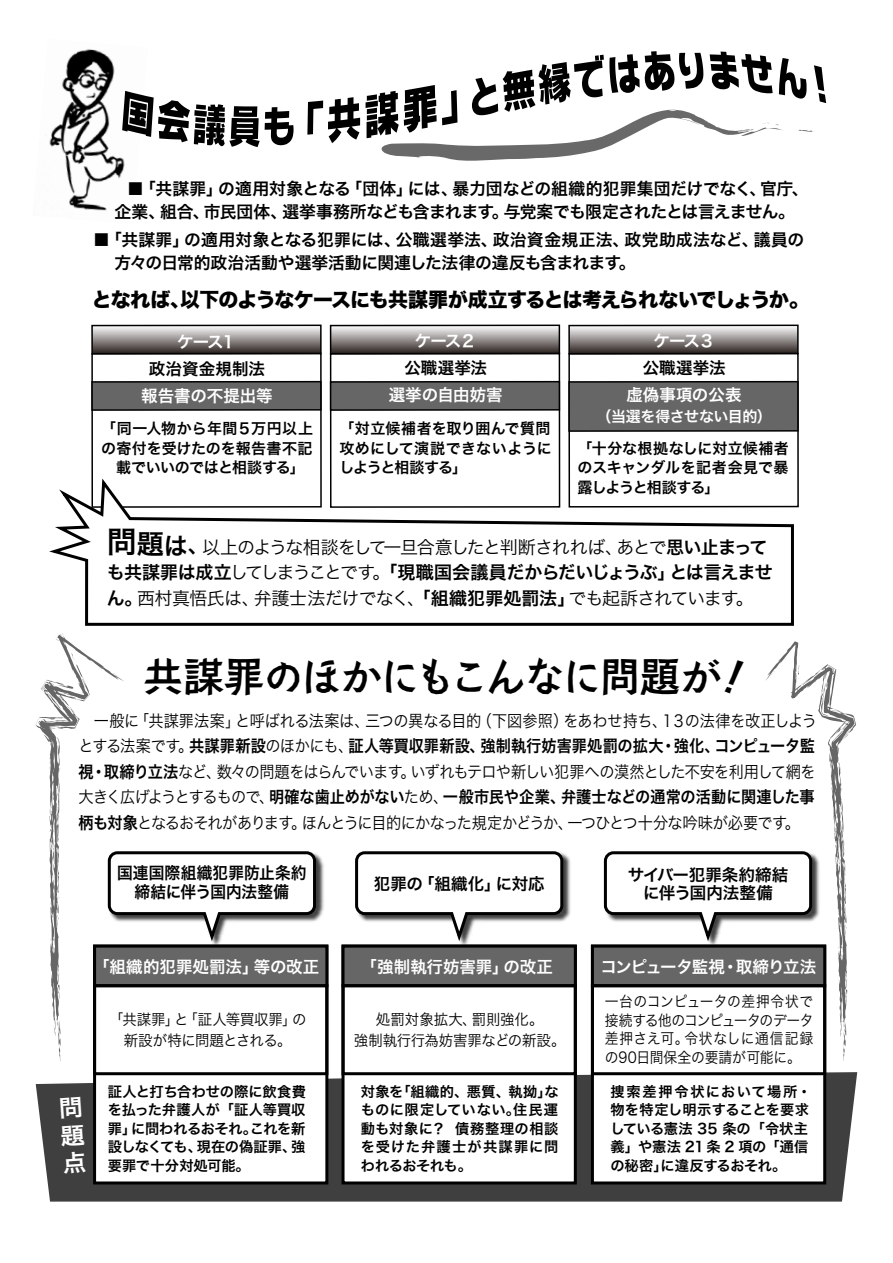
<style>
.page{position:relative;width:893px;height:1263px;background:#fff}
.page>*{position:absolute;margin:0;border:0;box-sizing:border-box;transform-origin:0 0}
.t1{font:40.65px "Aralet TL";letter-spacing:-.04em;color:#000}
.t2{font:19.95px "Hira Kaku Std W8";letter-spacing:-.04em;color:#000}
.t3{font:18px "Hira Kaku Pro W6";letter-spacing:-.02em;color:#000}
.t4{font:18px "Hira Kaku Pro W3";letter-spacing:-.055em;color:#000}
.t5{font:18px "Hira Kaku Pro W3";letter-spacing:-.075em;color:#000}
.t6{font:16.8px/22.4px "Hira Kaku Pro W6";letter-spacing:-.01em;color:#000;text-align:center}
.t7{font:16.5px "Hira Kaku Pro W3";letter-spacing:-.04em;color:#000;scale:.92 1}
.t8{font:16.5px "Hira Kaku Pro W6";color:#000;scale:.92 1}
.t9{font:16.5px "Hira Kaku Pro W6";letter-spacing:-.01em;color:#fff}
.t10{font:16.5px "Hira Kaku Pro W3";letter-spacing:-.02em;color:#000;scale:.92 1}
.t11{font:16.5px/18.5px "Hira Kaku Pro W6";color:#000;text-align:center}
.t12{font:16.5px/18.5px "Hira Kaku Pro W6";color:#000;text-align:center;scale:.95 1}
.t13{font:16.5px "Hira Kaku Pro W6";letter-spacing:-.065em;color:#fff}
.t14{font:15px/19.5px "Hira Kaku Pro W6";letter-spacing:-.005em;color:#000;text-align:justify}
.t15{font:15px/18.5px "Hira Kaku Pro W3";letter-spacing:-.01em;color:#000;text-align:justify;scale:.92 1}
.t16{font:15px/21px "Hira Kaku Pro W3";letter-spacing:-.01em;color:#000;text-align:center;scale:.96 1}
.t17{font:15px "Hira Kaku Pro W6";letter-spacing:-.03em;color:#fff}
.t18{font:14.25px/18.5px "Hira Kaku Pro W6";letter-spacing:.005em;color:#000;text-align:justify}
.s1{font-family:"Hira Kaku Pro W6";font-size:30px}
.s2{font-family:"Hira Kaku Pro W6";font-size:27px}
.s3{font-family:"Hira Kaku Pro W6";font-size:24px}
.s4{font-family:"Hira Kaku Pro W6";font-size:21px}
.s5{font-family:"Hira Kaku Pro W6"}
.s6{font-family:"Hira Kaku Pro W3"}
</style>
<div class="page">
<svg style="left:36px;top:1072px;width:821px;height:129px;background:#515151"></svg>
<div style="left:95px;top:946px;width:232px;height:237px;background:#fff"></div>
<div style="left:93px;top:944px;width:235px;height:240px;border:3px solid #000"></div>
<div style="left:343px;top:946px;width:232px;height:237px;background:#fff"></div>
<div style="left:342px;top:944px;width:235px;height:240px;border:3px solid #000"></div>
<div style="left:592px;top:946px;width:233px;height:237px;background:#fff"></div>
<div style="left:591px;top:944px;width:235px;height:240px;border:3px solid #000"></div>
<div style="left:330px;top:353px;width:230px;height:155px;border:2px solid #000"></div>
<svg style="left:333px;top:328px;width:224px;height:23px;background:#95908f"></svg>
<div style="left:330px;top:325px;width:230px;height:29px;border:2px solid #000"></div>
<div style="left:331px;top:382px;width:228px;height:28px;background:#666"></div>
<div style="left:330px;top:381px;width:230px;height:30px;border:2px solid #000"></div>
<div style="left:568px;top:353px;width:231px;height:154px;border:2px solid #000"></div>
<svg style="left:571px;top:328px;width:225px;height:23px;background:#95908f"></svg>
<div style="left:568px;top:325px;width:231px;height:29px;border:2px solid #000"></div>
<div style="left:569px;top:382px;width:229px;height:49px;background:#666"></div>
<div style="left:568px;top:381px;width:231px;height:51px;border:2px solid #000"></div>
<img style="left:49px;top:49px;width:77px;height:162px">
<svg style="left:122px;top:91px;width:172px;height:56px"></svg>
<svg style="left:307px;top:97px;width:53px;height:46px"></svg>
<svg style="left:366px;top:51px;width:460px;height:110px"></svg>
<div style="left:91px;top:353px;width:231px;height:155px;border:2px solid #000"></div>
<svg style="left:94px;top:328px;width:225px;height:23px;background:#95908f"></svg>
<div style="left:91px;top:325px;width:231px;height:29px;border:2px solid #000"></div>
<div style="left:92px;top:382px;width:229px;height:28px;background:#666"></div>
<div style="left:91px;top:381px;width:231px;height:30px;border:2px solid #000"></div>
<div style="left:95px;top:946px;width:232px;height:40px;background:#666"></div>
<div style="left:93px;top:984px;width:235px;height:91px;border:3px solid #000"></div>
<div style="left:343px;top:946px;width:232px;height:40px;background:#666"></div>
<div style="left:342px;top:944px;width:235px;height:43px;border:3px solid #000"></div>
<div style="left:342px;top:984px;width:235px;height:91px;border:3px solid #000"></div>
<div style="left:592px;top:946px;width:233px;height:40px;background:#666"></div>
<div style="left:591px;top:984px;width:235px;height:91px;border:3px solid #000"></div>
<img style="left:354px;top:854px;width:219px;height:94px">
<svg style="left:354px;top:851px;width:211px;height:95px"></svg>
<img style="left:318px;top:855px;width:8px;height:96px">
<svg style="left:35px;top:633px;width:283px;height:429px"></svg>
<svg style="left:602px;top:641px;width:254px;height:420px"></svg>
<svg style="left:49px;top:474px;width:746px;height:152px"></svg>
<div style="left:60px;top:1096px;width:26px;height:78px;background:#3f3f3f"></div>
<p class="t6" style="left:93px;top:177px;width:717px">　　■「共謀罪」の適用対象となる「団体」には、暴力団などの組織的犯罪集団だけでなく、官庁、企業、組合、市民団体、選挙事務所なども含まれます。与党案でも限定されたとは言えません。</p>
<p class="t6" style="left:115px;top:228px;width:691px;text-align:left;text-indent:-21px">■「共謀罪」の適用対象となる犯罪には、公職選挙法、政治資金規正法、政党助成法など、議員の方々の日常的政治活動や選挙活動に関連した法律の違反も含まれます。</p>
<h2 class="t2" style="left:92px;top:288px;width:719px">となれば、以下のようなケースにも共謀罪が成立するとは考えられないでしょうか。</h2>
<p class="t9" style="left:177px;top:327px;width:61px">ケース１</p>
<p class="t11" style="left:149px;top:359px;width:117px">政治資金規制法</p>
<p class="t9" style="left:141px;top:381px;width:133px">報告書の不提出等</p>
<p class="t9" style="left:415px;top:325px;width:63px">ケース２</p>
<p class="t11" style="left:404px;top:357px;width:84px">公職選挙法</p>
<p class="t9" style="left:389px;top:379px;width:115px">選挙の自由妨害</p>
<p class="t14" style="left:101px;top:418px;width:213px">「同一人物から年間５万円以上の寄付を受けたのを報告書不記　載でいいのではと相談する」</p>
<p class="t14" style="left:339px;top:418px;width:214px">「対立候補者を取り囲んで質問攻めにして演説できないようにしようと相談する」</p>
<p class="t9" style="left:653px;top:325px;width:63px">ケース３</p>
<p class="t11" style="left:643px;top:357px;width:84px">公職選挙法</p>
<p class="t9" style="left:627px;top:379px;width:117px">虚偽事項の公表</p>
<p class="t17" style="left:596px;top:402px;width:177px">（当選を得させない目的）</p>
<p class="t14" style="left:577px;top:438px;width:213px">「十分な根拠なしに対立候補者のスキャンダルを記者会見で暴露しようと相談する」</p>
<p class="t5" style="left:107px;top:531px;width:662px"><span class="s1">問</span><span class="s2">題</span><span class="s3">は</span><span class="s4">、</span>以上のような相談をして一旦合意したと判断されれば、あとで<span class="s5">思い止まって</span></p>
<p class="t3" style="left:107px;top:556px;width:667px">も共謀罪は成立<span class="s6">してしまうことです。</span>「現職国会議員だからだいじょうぶ」とは言えませ</p>
<p class="t4" style="left:107px;top:582px;width:648px"><span class="s5">ん。</span>西村真悟氏は、弁護士法だけでなく、<span class="s5">「組織犯罪処罰法」</span>でも起訴されています。</p>
<h1 class="t1" style="left:143px;top:657px;width:613px">共謀罪のほかにもこんなに問題が！</h1>
<p class="t10" style="left:79px;top:706px;width:804px">　一般に「共謀罪法案」と呼ばれる法案は、三つの異なる目的（下図参照）をあわせ持ち、１３の法律を改正しよう</p>
<p class="t8" style="left:79px;top:731px;width:802px"><span class="s6">とする法案です。</span>共謀罪新設<span class="s6">のほかにも、</span>証人等買収罪新設、強制執行妨害罪処罰の拡大・強化、コンピュータ監</p>
<p class="t7" style="left:79px;top:757px;width:803px"><span class="s5">視・取締り立法</span>など、数々の問題をはらんでいます。いずれもテロや新しい犯罪への漠然とした不安を利用して網を</p>
<p class="t8" style="left:79px;top:782px;width:802px"><span class="s6">大きく広げようとするもので、</span>明確な歯止めがない<span class="s6">ため、</span>一般市民や企業、弁護士などの通常の活動に関連した事</p>
<p class="t7" style="left:79px;top:808px;width:786px"><span class="s5">柄も対象</span>となるおそれがあります。ほんとうに目的にかなった規定かどうか、一つひとつ十分な吟味が必要です。</p>
<p class="t12" style="left:117px;top:863px;width:201px">国連国際組織犯罪防止条約締結に伴う国内法整備</p>
<p class="t11" style="left:374px;top:873px;width:172px">犯罪の「組織化」に対応</p>
<p class="t11" style="left:628px;top:865px;width:162px">サイバー犯罪条約締結に伴う国内法整備</p>
<p class="t9" style="left:93px;top:952px;width:228px">「組織的犯罪処罰法」等の改正</p>
<p class="t9" style="left:361px;top:952px;width:194px">「強制執行妨害罪」の改正</p>
<p class="t13" style="left:600px;top:952px;width:217px">コンピュータ監視・取締り立法</p>
<p class="t16" style="left:109px;top:1008px;width:207px">「共謀罪」と「証人等買収罪」の新設が特に問題とされる。</p>
<p class="t16" style="left:354px;top:1008px;width:222px">処罰対象拡大、罰則強化。<br>強制執行行為妨害罪などの新設。</p>
<p class="t18" style="left:108px;top:1081px;width:200px">証人と打ち合わせの際に飲食費を払った弁護人が「証人等買収罪」に問われるおそれ。これを新設しなくても、現在の偽証罪、強要罪で十分対処可能。</p>
<p class="t18" style="left:610px;top:1081px;width:203px;text-align:left">捜索差押令状において場所・物を特定し明示することを要求している憲法 35 条の「令状主義」や憲法 21 条 2 項の「通信の秘密」に違反するおそれ。</p>
<p class="t15" style="left:605px;top:991px;width:228px">一台のコンピュータの差押令状で接続する他のコンピュータのデータ差押さえ可。令状なしに通信記録の90日間保全の要請が可能に。</p>
<p class="t18" style="left:361px;top:1081px;width:200px">対象を「組織的、悪質、執拗」なものに限定していない。住民運動も対象に？ 債務整理の相談を受けた弁護士が共謀罪に問われるおそれも。</p>
</div>
